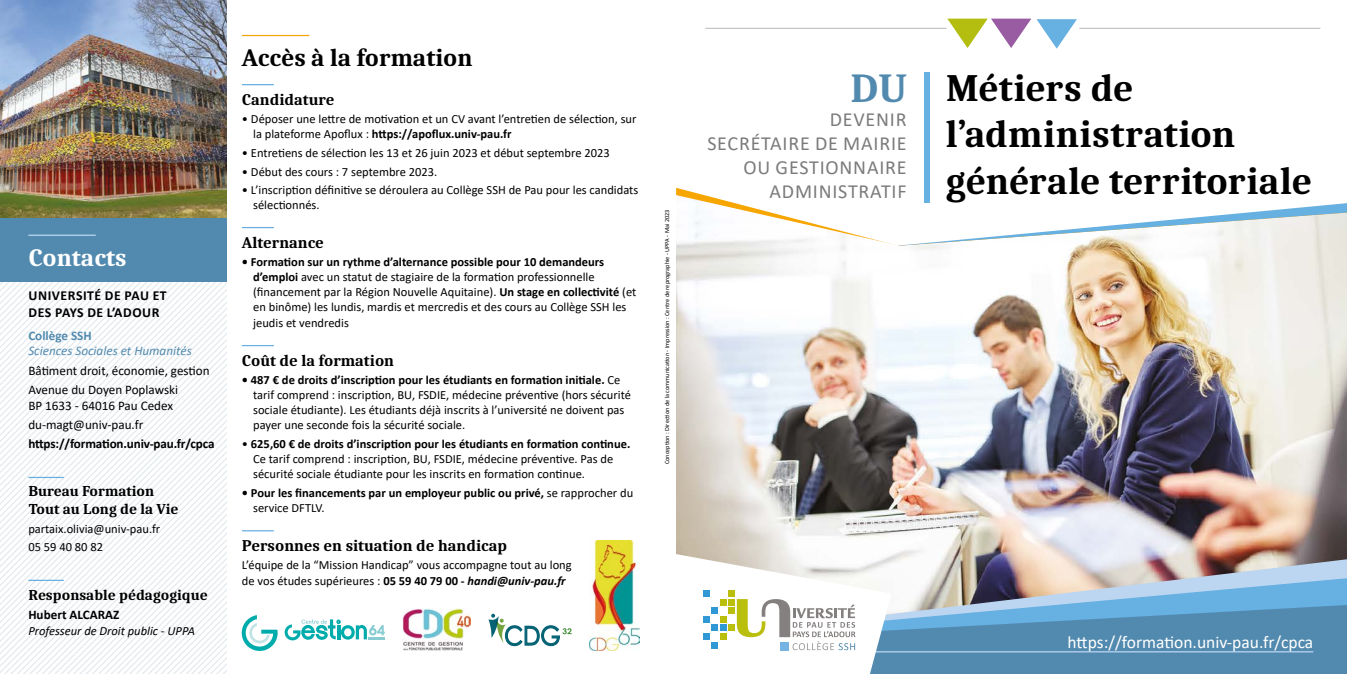
<style>
.page{position:relative;width:1347px;height:674px;background:#fff}
.page>*{position:absolute;margin:0;border:0;box-sizing:border-box;transform-origin:0 0}
.t1{font:700 41.25px "Caladea";color:#528aaf}
.t2{font:700 38.75px/46.2px "Caladea";color:#000}
.t3{font:700 25px "Caladea";color:#000}
.t4{font:700 25px "Caladea";color:#fff}
.t5{font:20px/23.8px "Calibri";letter-spacing:.04em;color:#7c7b7b;text-align:right}
.t6{font:17.5px "Calibri";color:#fff}
.t7{font:700 16.25px "Caladea";color:#000}
.t8{font:700 15px/18px "Caladea";color:#000}
.t9{font:700 13.75px/16.5px "Calibri";letter-spacing:.04em;color:#000}
.t10{font:13.12px/19.2px "Calibri";color:#000}
.t11{font:700 13.12px "Calibri";letter-spacing:-.01em;color:#000}
.t12{font:italic 13.12px "Calibri";color:#528aaf}
.t13{font:700 13.12px "Calibri";color:#528aaf}
.t14{font:12.5px/15px "Calibri";color:#000}
.t15{font:700 12.5px/15.8px "Calibri";color:#000}
.t16{font:italic 12.5px "Calibri";color:#000}
.t17{font:6.25px "Calibri";color:#000}
.s1{font-weight:700}
.s2{font-weight:400}
.s3{font-weight:700;font-style:italic}
</style>
<div class="page">
<img style="left:0;top:0;width:1346px;height:559px">
<div style="left:227px;top:0;width:448px;height:673px;background:#fff"></div>
<div style="left:0;top:242px;width:673px;height:431px;background:#fff"></div>
<svg style="left:0;top:349px;width:226px;height:324px"></svg>
<svg style="left:9px;top:362px;width:217px;height:311px"></svg>
<svg style="left:22px;top:374px;width:204px;height:299px"></svg>
<svg style="left:34px;top:387px;width:192px;height:286px"></svg>
<svg style="left:47px;top:399px;width:179px;height:274px"></svg>
<svg style="left:59px;top:412px;width:167px;height:261px"></svg>
<svg style="left:0;top:282px;width:154px;height:224px"></svg>
<hr style="left:242px;top:35px;width:67px;height:1px;background:#f7a600">
<hr style="left:242px;top:84px;width:32px;height:1px;background:#67b0e2">
<hr style="left:242px;top:227px;width:32px;height:1px;background:#67b0e2">
<hr style="left:242px;top:345px;width:32px;height:1px;background:#67b0e2">
<hr style="left:242px;top:530px;width:32px;height:1px;background:#67b0e2">
<div style="left:0;top:218px;width:226px;height:64px;background:#528aaf"></div>
<hr style="left:28px;top:234px;width:68px;height:2px;background:#bcd6f1">
<hr style="left:28px;top:476px;width:36px;height:2px;background:#67b0e2">
<hr style="left:28px;top:579px;width:36px;height:1px;background:#67b0e2">
<img style="left:402px;top:608px;width:68px;height:42px">
<svg style="left:242px;top:615px;width:36px;height:35px"></svg>
<svg style="left:285px;top:619px;width:100px;height:21px"></svg>
<hr style="left:369px;top:636px;width:16px;height:3px;background:#86ccd0">
<svg style="left:488px;top:613px;width:83px;height:33px"></svg>
<img style="left:589px;top:540px;width:51px;height:109px">
<img style="left:891px;top:559px;width:455px;height:19px">
<svg style="left:909px;top:578px;width:437px;height:26px;background:#9cb5ca"></svg>
<svg style="left:891px;top:604px;width:455px;height:69px;background:#5b94ba"></svg>
<hr style="left:870px;top:650px;width:443px;height:2px;background:#bcd6f1">
<svg style="left:675px;top:0;width:671px;height:245px"></svg>
<svg style="left:675px;top:553px;width:216px;height:120px"></svg>
<svg style="left:947px;top:19px;width:130px;height:30px"></svg>
<hr style="left:705px;top:28px;width:241px;height:1px;background:#c6c6c6">
<hr style="left:1079px;top:28px;width:241px;height:1px;background:#c6c6c6">
<div style="left:923px;top:72px;width:6px;height:130px;background:#67b0e2"></div>
<h3 class="t4" style="left:28px;top:242px;width:100px">Contacts</h3>
<p class="t9" style="left:29px;top:287px;width:140px">UNIVERSITÉ DE PAU ET<br>DES PAYS DE L’ADOUR</p>
<p class="t13" style="left:28px;top:326px;width:65px">Collège SSH</p>
<p class="t12" style="left:28px;top:341px;width:165px">Sciences Sociales et Humanités</p>
<p class="t10" style="left:28px;top:360px;width:183px">Bâtiment droit, économie, gestion<br>Avenue du Doyen Poplawski</p>
<p class="t10" style="left:28px;top:395px;width:146px">BP 1633 - 64016 Pau Cedex du-magt@univ-pau.fr</p>
<p class="t11" style="left:28px;top:434px;width:188px">https://formation.univ-pau.fr/cpca</p>
<p class="t8" style="left:28px;top:481px;width:152px">Bureau Formation<br>Tout au Long de la Vie</p>
<p class="t14" style="left:28px;top:518px;width:133px;line-height:18.5px">partaix.olivia@univ-pau.fr<br>05 59 40 80 82</p>
<p class="t8" style="left:28px;top:585px;width:181px">Responsable pédagogique</p>
<p class="t11" style="left:28px;top:605px;width:93px">Hubert ALCARAZ</p>
<p class="t16" style="left:28px;top:621px;width:168px">Professeur de Droit public - UPPA</p>
<h3 class="t3" style="left:242px;top:42px;width:232px">Accès à la formation</h3>
<h3 class="t7" style="left:242px;top:89px;width:94px">Candidature</h3>
<p class="t14" style="left:253px;top:111px;width:385px;text-indent:-11px">• Déposer une lettre de motivation et un CV avant l’entretien de sélection, sur la plateforme Apoflux : <span class="s1">https://apoflux.univ-pau.fr</span></p>
<p class="t14" style="left:242px;top:145px;width:369px">• Entretiens de sélection les 13 et 26 juin 2023 et début septembre 2023</p>
<p class="t14" style="left:242px;top:163px;width:197px">• Début des cours : 7 septembre 2023.</p>
<p class="t14" style="left:253px;top:182px;width:387px;text-indent:-11px">• L’inscription définitive se déroulera au Collège SSH de Pau pour les candidats sélectionnés.</p>
<h3 class="t7" style="left:242px;top:232px;width:83px">Alternance</h3>
<p class="t14" style="left:253px;top:254px;width:385px;text-indent:-11px"><span class="s1">• Formation sur un rythme d’alternance possible pour 10 demandeurs d’emploi</span> avec un statut de stagiaire de la formation professionnelle (financement par la Région Nouvelle Aquitaine). <span class="s1">Un stage en collectivité</span> (et en binôme) les lundis, mardis et mercredis et des cours au Collège SSH les jeudis et vendredis</p>
<h3 class="t7" style="left:242px;top:350px;width:154px">Coût de la formation</h3>
<p class="t14" style="left:253px;top:372px;width:379px;text-indent:-11px"><span class="s1">• 487 € de droits d’inscription pour les étudiants en formation initiale.</span> Ce tarif comprend : inscription, BU, FSDIE, médecine préventive (hors sécurité sociale étudiante). Les étudiants déjà inscrits à l’université ne doivent pas payer une seconde fois la sécurité sociale.</p>
<p class="t14" style="left:253px;top:435px;width:379px;text-indent:-11px">• <span class="s1">625,60 € de droits d’inscription pour les étudiants en formation continue.<br></span>Ce tarif comprend : inscription, BU, FSDIE, médecine préventive. Pas de sécurité sociale étudiante pour les inscrits en formation continue.</p>
<p class="t15" style="left:253px;top:484px;width:381px;text-indent:-11px">• Pour les financements par un employeur public ou privé, <span class="s2">se rapprocher du service DFTLV.</span></p>
<h3 class="t7" style="left:242px;top:535px;width:267px">Personnes en situation de handicap</h3>
<p class="t14" style="left:242px;top:557px;width:331px">L’équipe de la “Mission Handicap” vous accompagne tout au long de vos études supérieures : <span class="s1">05 59 40 79 00 -</span> <span class="s3">handi@univ-pau.fr</span></p>
<p class="t17" style="left:663px;top:464px;width:256px;rotate:-90deg">Conception : Direction de la communication - Impression : Centre de reprographie - UPPA - Mai 2023</p>
<h1 class="t1" style="left:850px;top:63px;width:58px">DU</h1>
<h3 class="t5" style="left:707px;top:107px;width:201px">DEVENIR<br>SECRÉTAIRE DE MAIRIE<br>OU GESTIONNAIRE<br>ADMINISTRATIF</h3>
<h2 class="t2" style="left:946px;top:64px;width:368px">Métiers de l’administration générale territoriale</h2>
<h3 class="t6" style="left:1067px;top:629px;width:247px">https://formation.univ-pau.fr/cpca</h3>
</div>
